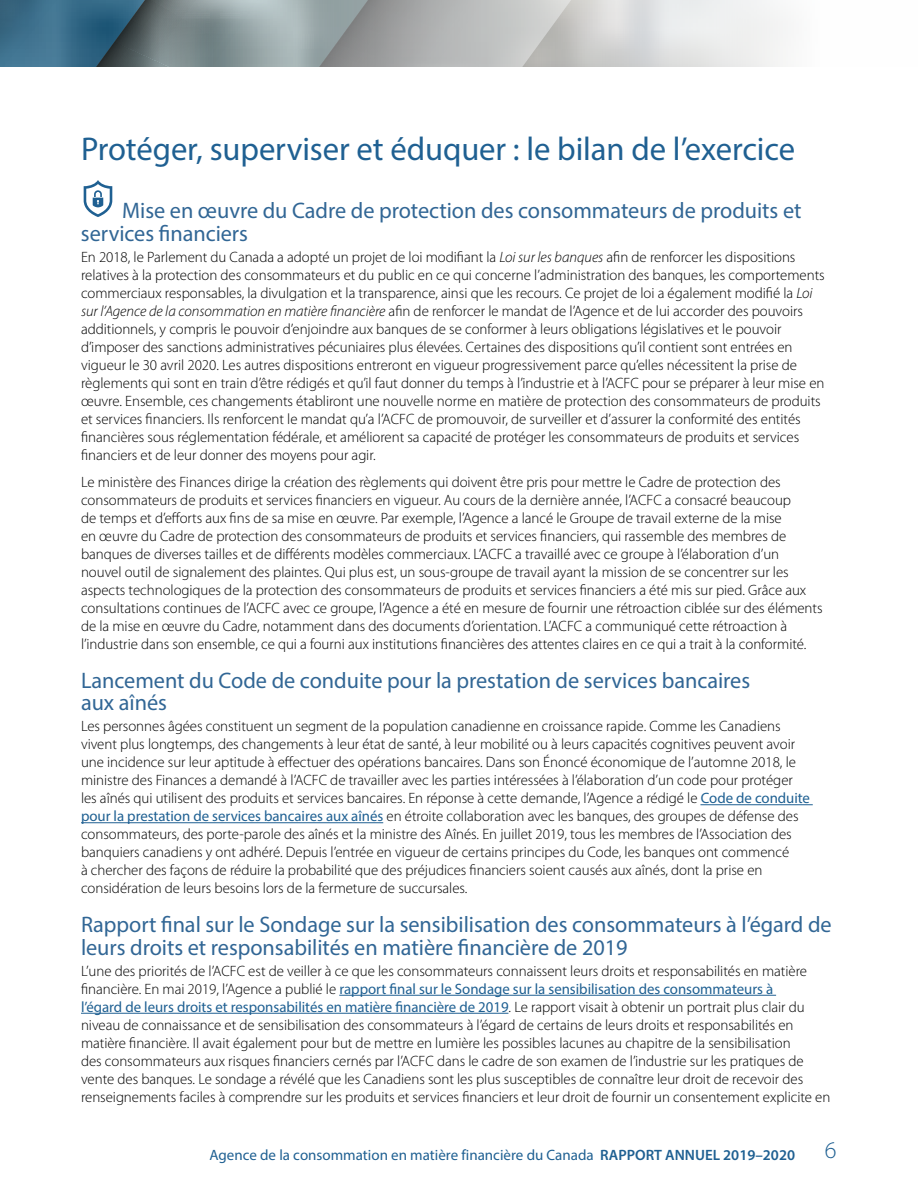
<style>
.page{position:relative;width:918px;height:1188px;background:#fff}
.page>*{position:absolute;margin:0;border:0;box-sizing:border-box;transform-origin:0 0}
.t1{font:33px "Myriad Pro";color:#1f6092}
.t2{font:300 24px "Myriad Pro";color:#1f6092}
.t3{font:22.5px/22.5px "Myriad Pro";color:#316695}
.t4{font:300 15px/18px "Myriad Pro";color:#000}
.t5{font:15px "Myriad Pro";color:#1f6092}
.s1{font-style:italic}
.s2{font-weight:400;color:#1f6092}
.s3{font-weight:600}
</style>
<div class="page">
<svg style="left:646px;top:0;width:140px;height:67px;fill:#edeeee"></svg>
<svg style="left:0;top:0;width:646px;height:67px;background:#8f9da3"></svg>
<hr style="left:700px;top:804px;width:113px;height:1px;background:#1f6092">
<hr style="left:81px;top:822px;width:302px;height:1px;background:#1f6092">
<hr style="left:339px;top:995px;width:437px;height:1px;background:#1f6092">
<hr style="left:81px;top:1013px;width:427px;height:1px;background:#1f6092">
<svg style="left:84px;top:180px;width:28px;height:37px"></svg>
<h2 class="t1" style="left:81px;top:128px;width:716px">Protéger, superviser et éduquer : le bilan de l’exercice</h2>
<h3 class="t3" style="left:81px;top:199px;width:722px;text-indent:41px">Mise en œuvre du Cadre de protection des consommateurs de produits et services financiers</h3>
<p class="t4" style="left:81px;top:248px;width:745px">En 2018, le Parlement du Canada a adopté un projet de loi modifiant la <span class="s1">Loi sur les banques</span> afin de renforcer les dispositions relatives à la protection des consommateurs et du public en ce qui concerne l’administration des banques, les comportements commerciaux responsables, la divulgation et la transparence, ainsi que les recours. Ce projet de loi a également modifié la <span class="s1">Loi sur l’Agence de la consommation en matière financière</span> afin de renforcer le mandat de l’Agence et de lui accorder des pouvoirs additionnels, y compris le pouvoir d’enjoindre aux banques de se conformer à leurs obligations législatives et le pouvoir d’imposer des sanctions administratives pécuniaires plus élevées. Certaines des dispositions qu’il contient sont entrées en vigueur le 30 avril 2020. Les autres dispositions entreront en vigueur progressivement parce qu’elles nécessitent la prise de règlements qui sont en train d’être rédigés et qu’il faut donner du temps à l’industrie et à l’ACFC pour se préparer à leur mise en œuvre. Ensemble, ces changements établiront une nouvelle norme en matière de protection des consommateurs de produits et services financiers. Ils renforcent le mandat qu’a l’ACFC de promouvoir, de surveiller et d’assurer la conformité des entités financières sous réglementation fédérale, et améliorent sa capacité de protéger les consommateurs de produits et services financiers et de leur donner des moyens pour agir.</p>
<p class="t4" style="left:81px;top:473px;width:743px">Le ministère des Finances dirige la création des règlements qui doivent être pris pour mettre le Cadre de protection des consommateurs de produits et services financiers en vigueur. Au cours de la dernière année, l’ACFC a consacré beaucoup<br>de temps et d’efforts aux fins de sa mise en œuvre. Par exemple, l’Agence a lancé le Groupe de travail externe de la mise<br>en œuvre du Cadre de protection des consommateurs de produits et services financiers, qui rassemble des membres de banques de diverses tailles et de différents modèles commerciaux. L’ACFC a travaillé avec ce groupe à l’élaboration d’un nouvel outil de signalement des plaintes. Qui plus est, un sous-groupe de travail ayant la mission de se concentrer sur les aspects technologiques de la protection des consommateurs de produits et services financiers a été mis sur pied. Grâce aux consultations continues de l’ACFC avec ce groupe, l’Agence a été en mesure de fournir une rétroaction ciblée sur des éléments de la mise en œuvre du Cadre, notamment dans des documents d’orientation. L’ACFC a communiqué cette rétroaction à l’industrie dans son ensemble, ce qui a fourni aux institutions financières des attentes claires en ce qui a trait à la conformité.</p>
<h3 class="t3" style="left:81px;top:669px;width:671px">Lancement du Code de conduite pour la prestation de services bancaires aux aînés</h3>
<p class="t4" style="left:81px;top:718px;width:731px">Les personnes âgées constituent un segment de la population canadienne en croissance rapide. Comme les Canadiens vivent plus longtemps, des changements à leur état de santé, à leur mobilité ou à leurs capacités cognitives peuvent avoir une incidence sur leur aptitude à effectuer des opérations bancaires. Dans son Énoncé économique de l’automne 2018, le ministre des Finances a demandé à l’ACFC de travailler avec les parties intéressées à l’élaboration d’un code pour protéger les aînés qui utilisent des produits et services bancaires. En réponse à cette demande, l’Agence a rédigé le <span class="s2">Code de conduite pour la prestation de services bancaires aux aînés</span> en étroite collaboration avec les banques, des groupes de défense des consommateurs, des porte-parole des aînés et la ministre des Aînés. En juillet 2019, tous les membres de l’Association des banquiers canadiens y ont adhéré. Depuis l’entrée en vigueur de certains principes du Code, les banques ont commencé<br>à chercher des façons de réduire la probabilité que des préjudices financiers soient causés aux aînés, dont la prise en considération de leurs besoins lors de la fermeture de succursales.</p>
<h3 class="t3" style="left:81px;top:913px;width:752px">Rapport final sur le Sondage sur la sensibilisation des consommateurs à l’égard de leurs droits et responsabilités en matière financière de 2019</h3>
<p class="t4" style="left:81px;top:962px;width:751px">L’une des priorités de l’ACFC est de veiller à ce que les consommateurs connaissent leurs droits et responsabilités en matière financière. En mai 2019, l’Agence a publié le <span class="s2">rapport final sur le Sondage sur la sensibilisation des consommateurs à<br>l’égard de leurs droits et responsabilités en matière financière de 2019</span>. Le rapport visait à obtenir un portrait plus clair du niveau de connaissance et de sensibilisation des consommateurs à l’égard de certains de leurs droits et responsabilités en matière financière. Il avait également pour but de mettre en lumière les possibles lacunes au chapitre de la sensibilisation<br>des consommateurs aux risques financiers cernés par l’ACFC dans le cadre de son examen de l’industrie sur les pratiques de vente des banques. Le sondage a révélé que les Canadiens sont les plus susceptibles de connaître leur droit de recevoir des renseignements faciles à comprendre sur les produits et services financiers et leur droit de fournir un consentement explicite en</p>
<p class="t5" style="left:209px;top:1146px;width:587px">Agence de la consommation en matière financière du Canada <span class="s3">RAPPORT ANNUEL 2019–2020</span></p>
<h2 class="t2" style="left:825px;top:1137px;width:13px">6</h2>
</div>
